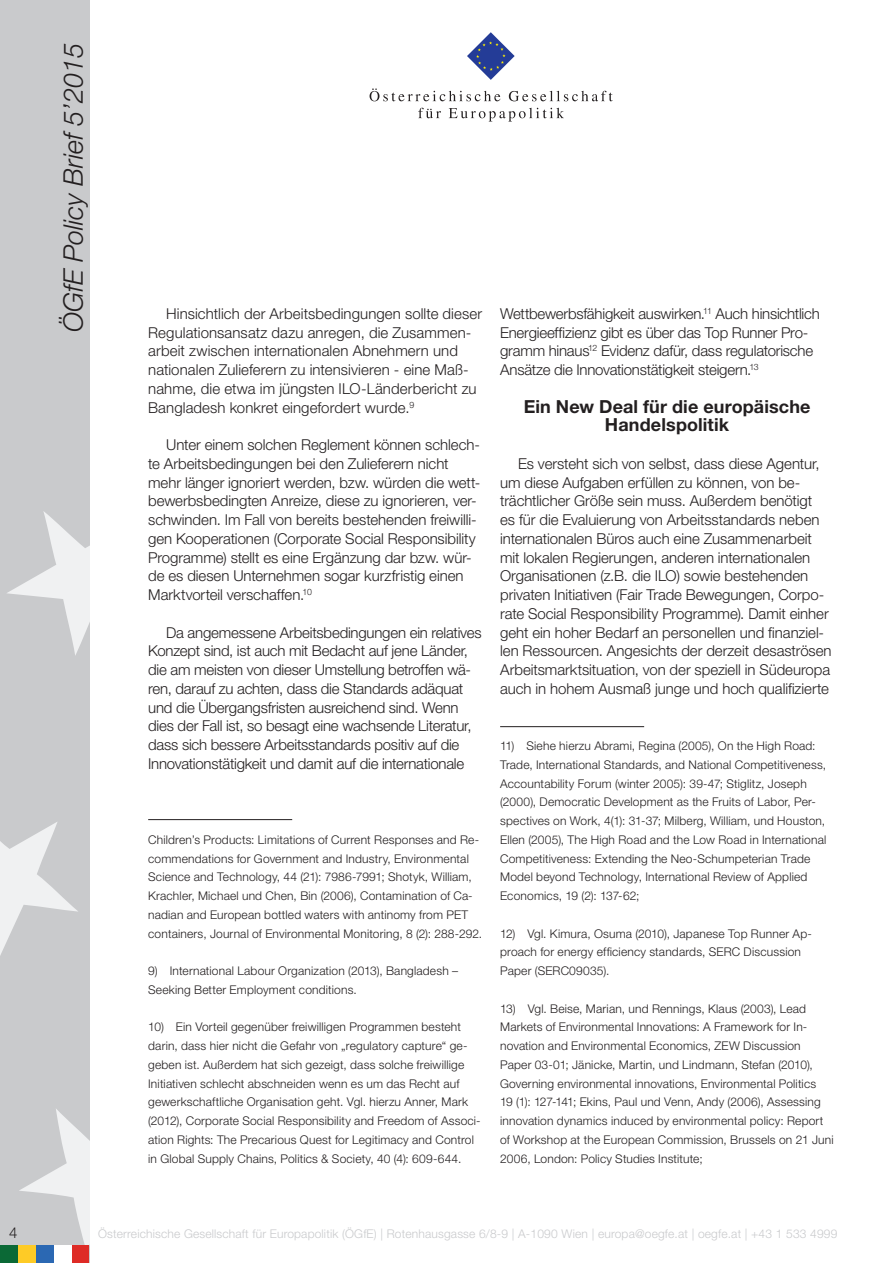
<style>
.page{position:relative;width:893px;height:1263px;background:#fff}
.page>*{position:absolute;margin:0;border:0;box-sizing:border-box;transform-origin:0 0}
.t1{font:italic 300 27px "Helvetica Neue LT Std";color:#231f20}
.Zwischenüberschrift{font:700 18px/18.8px "Helvetica Neue LT Std";letter-spacing:.005em;color:#231f20;text-align:center}
.Standard_Paragraph{font:300 15px/18.8px "Helvetica Neue LT Std";letter-spacing:-.005em;color:#231f20}
.Footnotes{font:300 12px/18.8px "Helvetica Neue LT Std";letter-spacing:.015em;color:#231f20}
.t2{font:300 12px "Helvetica Neue LT Std";letter-spacing:.015em;color:#c9cacc}
</style>
<div class="page">
<div style="left:0;top:0;width:89px;height:1263px;background:#c9cacc"></div>
<svg style="left:19px;top:1109px;width:70px;height:136px"></svg>
<svg style="left:0;top:822px;width:78px;height:134px"></svg>
<svg style="left:7px;top:511px;width:82px;height:144px"></svg>
<div style="left:18px;top:1245px;width:18px;height:18px;background:#fecb26"></div>
<div style="left:36px;top:1245px;width:18px;height:18px;background:#2b68b3"></div>
<div style="left:71px;top:1245px;width:18px;height:18px;background:#de2b26"></div>
<div style="left:0;top:1245px;width:18px;height:18px;background:#0b6936"></div>
<div style="left:54px;top:1245px;width:17px;height:18px;background:#fff"></div>
<svg style="left:467px;top:32px;width:48px;height:48px"></svg>
<svg style="left:370px;top:88px;width:130px;height:13px"></svg>
<svg style="left:509px;top:91px;width:104px;height:10px"></svg>
<svg style="left:418px;top:108px;width:23px;height:10px"></svg>
<svg style="left:449px;top:108px;width:115px;height:14px"></svg>
<hr style="left:148px;top:819px;width:144px;height:1px;background:#231f20">
<hr style="left:500px;top:726px;width:144px;height:1px;background:#231f20">
<h1 class="t1" style="left:57px;top:332px;width:290px;rotate:-90deg">ÖGfE Policy Brief 5’2015</h1>
<p class="Standard_Paragraph" style="left:148px;top:304px;width:335px;text-indent:18px">Hinsichtlich der Arbeitsbedingungen sollte dieser Regulationsansatz dazu anregen, die Zusammen&shy;arbeit zwischen internationalen Abnehmern und nationalen Zulieferern zu intensivieren - eine Maß&shy;nahme, die etwa im jüngsten ILO-Länderbericht zu Bangladesh konkret eingefordert wurde.<sup>9</sup></p>
<p class="Standard_Paragraph" style="left:148px;top:435px;width:334px;text-indent:18px">Unter einem solchen Reglement können schlech&shy;te Arbeitsbedingungen bei den Zulieferern nicht mehr länger ignoriert werden, bzw. würden die wett&shy;bewerbsbedingten Anreize, diese zu ignorieren, ver&shy;schwinden. Im Fall von bereits bestehenden freiwilli&shy;gen Kooperationen (Corporate Social Responsibility Programme) stellt es eine Ergänzung dar bzw. wür&shy;de es diesen Unternehmen sogar kurzfristig einen Marktvorteil verschaffen.<sup>10</sup></p>
<p class="Standard_Paragraph" style="left:148px;top:622px;width:335px;text-indent:18px">Da angemessene Arbeitsbedingungen ein relatives Konzept sind, ist auch mit Bedacht auf jene Länder, die am meisten von dieser Umstellung betroffen wä&shy;ren, darauf zu achten, dass die Standards adäquat und die Übergangsfristen ausreichend sind. Wenn dies der Fall ist, so besagt eine wachsende Literatur, dass sich bessere Arbeitsstandards positiv auf die Innovationstätigkeit und damit auf die internationale</p>
<p class="Footnotes" style="left:148px;top:830px;width:335px">Children’s Products: Limitations of Current Responses and Re&shy;commendations for Government and Industry, Environmental Science and Technology, 44 (21): 7986-7991; Shotyk, William, Krachler, Michael und Chen, Bin (2006), Contamination of Ca&shy;nadian and European bottled waters with antinomy from PET containers, Journal of Environmental Monitoring, 8 (2): 288-292.</p>
<p class="Footnotes" style="left:148px;top:961px;width:311px">9) International Labour Organization (2013), Bangladesh –<br>Seeking Better Employment conditions.</p>
<p class="Footnotes" style="left:148px;top:1017px;width:334px">10) Ein Vorteil gegenüber freiwilligen Programmen besteht darin, dass hier nicht die Gefahr von „regulatory capture“ ge&shy;geben ist. Außerdem hat sich gezeigt, dass solche freiwillige Initiativen schlecht abschneiden wenn es um das Recht auf gewerkschaftliche Organisation geht. Vgl. hierzu Anner, Mark (2012), Corporate Social Responsibility and Freedom of Associ&shy;ation Rights: The Precarious Quest for Legitimacy and Control in Global Supply Chains, Politics &amp; Society, 40 (4): 609-644.</p>
<p class="Standard_Paragraph" style="left:500px;top:304px;width:321px">Wettbewerbsfähigkeit auswirken.<sup>11</sup> Auch hinsichtlich Energieeffizienz gibt es über das Top Runner Pro&shy;gramm hinaus<sup>12</sup> Evidenz dafür, dass regulatorische Ansätze die Innovationstätigkeit steigern.<sup>13</sup></p>
<p class="Zwischenüberschrift" style="left:524px;top:396px;width:288px">Ein New Deal für die europäische<br>Handelspolitik</p>
<p class="Standard_Paragraph" style="left:500px;top:454px;width:333px;text-indent:18px">Es versteht sich von selbst, dass diese Agentur, um diese Aufgaben erfüllen zu können, von be&shy;trächtlicher Größe sein muss. Außerdem benötigt<br>es für die Evaluierung von Arbeitsstandards neben internationalen Büros auch eine Zusammenarbeit mit lokalen Regierungen, anderen internationalen Organisationen (z.B. die ILO) sowie bestehenden privaten Initiativen (Fair Trade Bewegungen, Corpo&shy;rate Social Responsibility Programme). Damit einher geht ein hoher Bedarf an personellen und finanziel&shy;len Ressourcen. Angesichts der derzeit desaströsen Arbeitsmarktsituation, von der speziell in Südeuropa auch in hohem Ausmaß junge und hoch qualifizierte</p>
<p class="Footnotes" style="left:500px;top:736px;width:328px">11) Siehe hierzu Abrami, Regina (2005), On the High Road:<br>Trade, International Standards, and National Competitiveness, Accountability Forum (winter 2005): 39-47; Stiglitz, Joseph (2000), Democratic Development as the Fruits of Labor, Per&shy;spectives on Work, 4(1): 31-37; Milberg, William, und Houston, Ellen (2005), The High Road and the Low Road in International Competitiveness: Extending the Neo-Schumpeterian Trade Model beyond Technology, International Review of Applied Economics, 19 (2): 137-62;</p>
<p class="Footnotes" style="left:500px;top:924px;width:313px">12) Vgl. Kimura, Osuma (2010), Japanese Top Runner Ap&shy;proach for energy efficiency standards, SERC Discussion<br>Paper (SERC09035).</p>
<p class="Footnotes" style="left:500px;top:999px;width:335px">13) Vgl. Beise, Marian, und Rennings, Klaus (2003), Lead Markets of Environmental Innovations: A Framework for In&shy;novation and Environmental Economics, ZEW Discussion Paper 03-01; Jänicke, Martin, und Lindmann, Stefan (2010), Governing environmental innovations, Environmental Politics<br>19 (1): 127-141; Ekins, Paul und Venn, Andy (2006), Assessing innovation dynamics induced by environmental policy: Report of Workshop at the European Commission, Brussels on 21 Juni 2006, London: Policy Studies Institute;</p>
<p class="Standard_Paragraph" style="left:9px;top:1222px;width:10px">4</p>
<p class="t2" style="left:98px;top:1226px;width:741px">Österreichische Gesellschaft für Europapolitik (ÖGfE) | Rotenhausgasse 6/8-9 | A-1090 Wien | europa@oegfe.at | oegfe.at | +43 1 533 4999</p>
</div>
